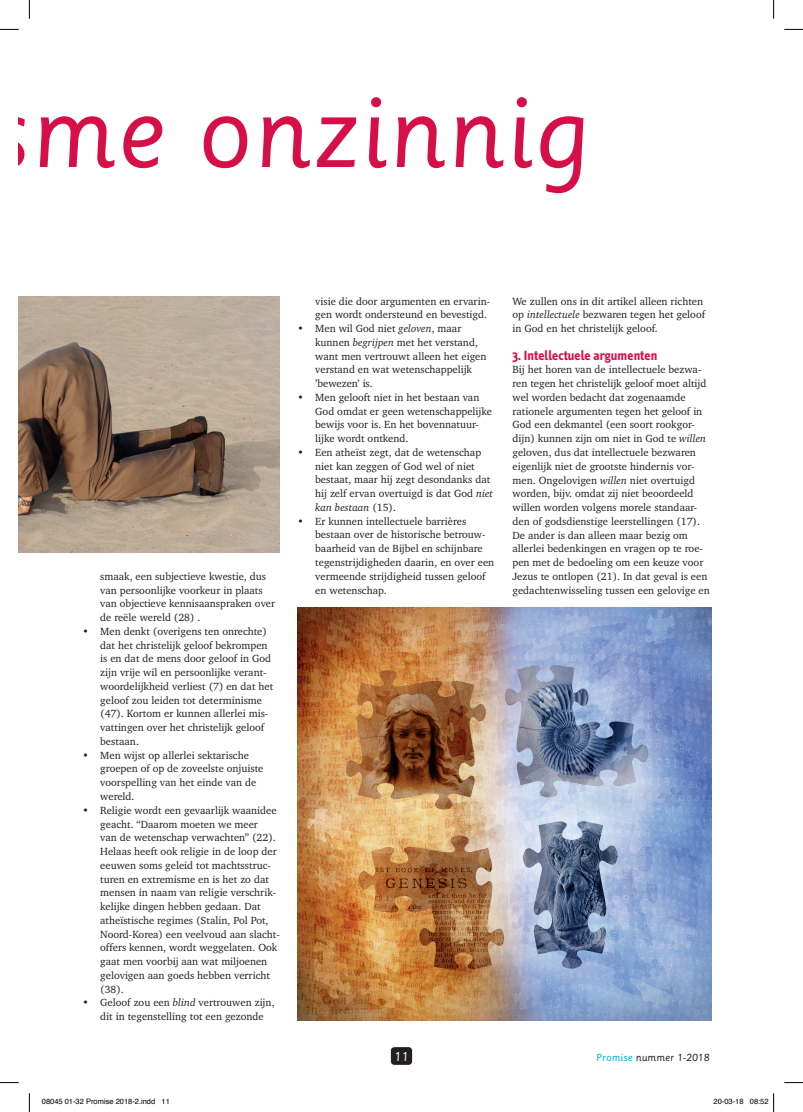
<style>
.page{position:relative;width:803px;height:1112px;background:#fff}
.page>*{position:absolute;margin:0;border:0;box-sizing:border-box;transform-origin:0 0}
.t1{font:97.5px "Sassoon Primary";letter-spacing:.01em;color:#d60f48}
.t2{font:700 13.75px "Info Text";color:#d60f48}
.t3{font:12.5px "Sassoon Primary";color:#fff}
.t4{font:10.62px/13.8px "Charter IT Cby BT";color:#231f20}
.t5{font:10px "Sassoon Primary";color:#231f20}
.t6{font:7.5px "Helvetica";color:#000}
.s1{font-style:italic}
.s2{color:#00ade9}
</style>
<div class="page">
<div style="left:391px;top:1046px;width:21px;height:18px;background:#231f20;border-radius:4px"></div>
<img style="left:19px;top:296px;width:261px;height:256px">
<img style="left:297px;top:607px;width:414px;height:412px">
<svg style="left:0;top:29px;width:19px;height:1px"></svg>
<svg style="left:784px;top:29px;width:19px;height:1px"></svg>
<svg style="left:0;top:1082px;width:19px;height:1px"></svg>
<svg style="left:784px;top:1082px;width:19px;height:1px"></svg>
<svg style="left:29px;top:0;width:1px;height:19px"></svg>
<svg style="left:29px;top:1093px;width:1px;height:18px"></svg>
<svg style="left:773px;top:0;width:1px;height:19px"></svg>
<svg style="left:773px;top:1093px;width:1px;height:18px"></svg>
<h1 class="t1" style="left:-13px;top:75px;width:604px">sme onzinnig</h1>
<p class="t4" style="left:100px;top:569px;width:176px">smaak, een subjectieve kwestie, dus van persoonlijke voorkeur in plaats van objectieve kennisaanspraken over de reële wereld (28) .</p>
<p class="t4" style="left:100px;top:624px;width:175px;text-indent:-18px">• Men denkt (overigens ten onrechte) dat het christelijk geloof bekrompen is en dat de mens door geloof in God zijn vrije wil en persoonlijke verant&shy;woordelijkheid verliest (7) en dat het geloof zou leiden tot determinisme (47). Kortom er kunnen allerlei mis&shy;vattingen over het christelijk geloof bestaan.</p>
<p class="t4" style="left:100px;top:747px;width:165px;text-indent:-18px">• Men wijst op allerlei sektarische groepen of op de zoveelste onjuiste voorspelling van het einde van de wereld.</p>
<p class="t4" style="left:100px;top:802px;width:181px;text-indent:-18px">• Religie wordt een gevaarlijk waanidee geacht. “Daarom moeten we meer<br>van de wetenschap verwachten” (22).<br>Helaas heeft ook religie in de loop der eeuwen soms geleid tot machtsstruc&shy;turen en extremisme en is het zo dat mensen in naam van religie verschrik&shy;kelijke dingen hebben gedaan. Dat atheïstische regimes (Stalin, Pol Pot, Noord-Korea) een veelvoud aan slacht&shy;offers kennen, wordt weggelaten. Ook gaat men voorbij aan wat miljoenen gelovigen aan goeds hebben verricht (38).</p>
<p class="t4" style="left:100px;top:995px;width:176px;text-indent:-18px">• Geloof zou een <span class="s1">blind</span> vertrouwen zijn, dit in tegenstelling tot een gezonde</p>
<p class="t4" style="left:315px;top:294px;width:176px">visie die door argumenten en ervarin&shy;gen wordt ondersteund en bevestigd.</p>
<p class="t4" style="left:315px;top:321px;width:173px;text-indent:-18px">• Men wil God niet <span class="s1">geloven</span>, maar kunnen <span class="s1">begrijpen</span> met het verstand, want men vertrouwt alleen het eigen verstand en wat wetenschappelijk ’bewezen’ is.</p>
<p class="t4" style="left:315px;top:390px;width:178px;text-indent:-18px">• Men gelooft niet in het bestaan van<br>God omdat er geen wetenschappelijke bewijs voor is. En het bovennatuur&shy;lijke wordt ontkend.</p>
<p class="t4" style="left:315px;top:445px;width:179px;text-indent:-18px">• Een atheïst zegt, dat de wetenschap niet kan zeggen of God wel of niet bestaat, maar hij zegt desondanks dat hij zelf ervan overtuigd is dat God <span class="s1">niet kan bestaan</span> (15).</p>
<p class="t4" style="left:315px;top:514px;width:181px;text-indent:-18px">• Er kunnen intellectuele barrières bestaan over de historische betrouw&shy;baarheid van de Bijbel en schijnbare tegenstrijdigheden daarin, en over een vermeende strijdigheid tussen geloof en wetenschap.</p>
<p class="t4" style="left:512px;top:294px;width:194px">We zullen ons in dit artikel alleen richten op <span class="s1">intellectuele</span> bezwaren tegen het geloof in God en het christelijk geloof.</p>
<p class="t2" style="left:512px;top:347px;width:146px">3. Intellectuele argumenten</p>
<p class="t4" style="left:512px;top:362px;width:199px">Bij het horen van de intellectuele bezwa&shy;ren tegen het christelijk geloof moet altijd wel worden bedacht dat zogenaamde rationele argumenten tegen het geloof in God een dekmantel (een soort rookgor&shy;dijn) kunnen zijn om niet in God te <span class="s1">willen </span>geloven, dus dat intellectuele bezwaren eigenlijk niet de grootste hindernis vor&shy;men. Ongelovigen <span class="s1">willen</span> niet overtuigd worden, bijv. omdat zij niet beoordeeld willen worden volgens morele standaar&shy;den of godsdienstige leerstellingen (17).<br>De ander is dan alleen maar bezig om allerlei bedenkingen en vragen op te roe&shy;pen met de bedoeling om een keuze voor Jezus te ontlopen (21). In dat geval is een gedachtenwisseling tussen een gelovige en</p>
<p class="t3" style="left:394px;top:1048px;width:16px">11</p>
<p class="t5" style="left:596px;top:1051px;width:115px"><span class="s2">Promise</span> nummer 1-2018</p>
<p class="t6" style="left:42px;top:1095px;width:129px">08045 01-32 Promise 2018-2.indd 11</p>
<p class="t6" style="left:713px;top:1095px;width:57px">20-03-18 08:52</p>
</div>
